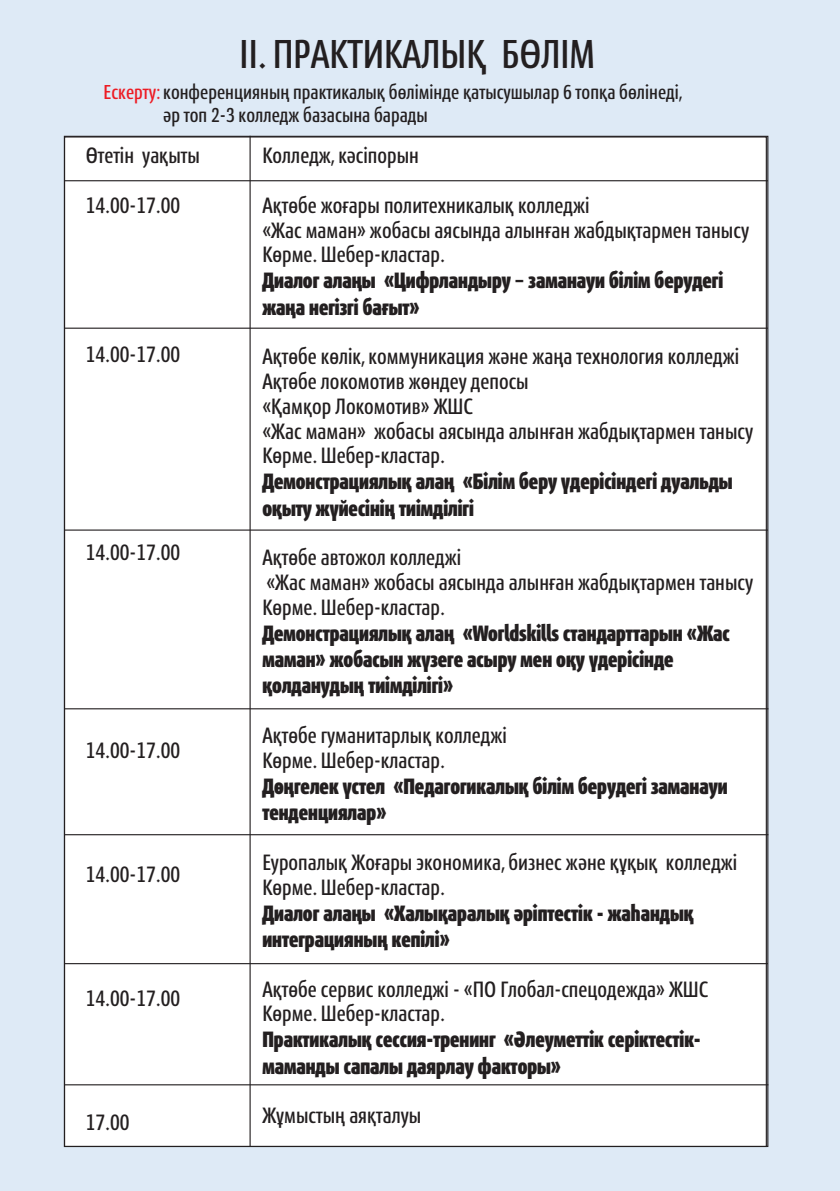
<style>
.page{position:relative;width:840px;height:1191px;background:#fff}
.page>*{position:absolute;margin:0;border:0;box-sizing:border-box;transform-origin:0 0}
.t1{font:40px "Smarty Cond";color:#231f20}
.t2{font:22px/24.8px "Smarty Cond";color:#231f20}
.t3{font:800 22px/26.2px "Smarty Cond";color:#231f20}
.t4{font:20px/22.6px "Smarty Cond";color:#231f20}
.s1{color:#ed1c24}
</style>
<div class="page">
<div style="left:0;top:0;width:839px;height:1191px;background:#deeaf6"></div>
<div style="left:63px;top:136px;width:703px;height:1011px;background:#fff"></div>
<hr style="left:64px;top:180px;width:703px;height:1px;background:#231f20">
<hr style="left:64px;top:327px;width:703px;height:2px;background:#231f20">
<hr style="left:64px;top:529px;width:703px;height:1px;background:#231f20">
<hr style="left:64px;top:963px;width:703px;height:1px;background:#231f20">
<hr style="left:249px;top:136px;width:1px;height:1010px;background:#231f20">
<hr style="left:65px;top:708px;width:703px;height:1px;background:#231f20">
<hr style="left:65px;top:834px;width:703px;height:1px;background:#231f20">
<hr style="left:65px;top:1084px;width:703px;height:1px;background:#231f20">
<h1 class="t1" style="left:239px;top:37px;width:357px">II. ПРАКТИКАЛЫҚ БӨЛІМ</h1>
<p class="t4" style="left:163px;top:82px;width:520px;text-indent:-60px"><span class="s1">Ескерту:</span> конференцияның практикалық бөлімінде қатысушылар 6 топқа бөлінеді, әр топ 2-3 колледж базасына барады</p>
<p class="t2" style="left:86px;top:145px;width:116px">Өтетін уақыты</p>
<p class="t2" style="left:86px;top:194px;width:96px">14.00-17.00</p>
<p class="t2" style="left:262px;top:145px;width:158px">Колледж, кәсіпорын</p>
<p class="t2" style="left:262px;top:194px;width:488px">Ақтөбе жоғары политехникалық колледжі<br>«Жас маман» жобасы аясында алынған жабдықтармен танысу<br>Көрме. Шебер-кластар.</p>
<p class="t3" style="left:262px;top:269px;width:462px">Диалог алаңы «Цифрландыру – заманауи білім берудегі жаңа негізгі бағыт»</p>
<p class="t2" style="left:262px;top:346px;width:492px">Ақтөбе көлік, коммуникация және жаңа технология колледжі Ақтөбе локомотив жөндеу депосы<br>«Қамқор Локомотив» ЖШС<br>«Жас маман» жобасы аясында алынған жабдықтармен танысу Көрме. Шебер-кластар.</p>
<p class="t3" style="left:262px;top:470px;width:471px">Демонстрациялық алаң «Білім беру үдерісіндегі дуальды оқыту жүйесінің тиімділігі</p>
<p class="t2" style="left:262px;top:547px;width:492px">Ақтөбе автожол колледжі<br>«Жас маман» жобасы аясында алынған жабдықтармен танысу<br>Көрме. Шебер-кластар.</p>
<p class="t3" style="left:262px;top:622px;width:469px">Демонстрациялық алаң «Worldskills стандарттарын «Жас маман» жобасын жүзеге асыру мен оқу үдерісінде қолданудың тиімділігі»</p>
<p class="t2" style="left:262px;top:724px;width:246px">Ақтөбе гуманитарлық колледжі<br>Көрме. Шебер-кластар.</p>
<p class="t3" style="left:262px;top:774px;width:466px">Дөңгелек үстел «Педагогикалық білім берудегі заманауи тенденциялар»</p>
<p class="t2" style="left:262px;top:851px;width:476px">Еуропалық Жоғары экономика, бизнес және құқық колледжі<br>Көрме. Шебер-кластар.</p>
<p class="t3" style="left:262px;top:901px;width:432px">Диалог алаңы «Халықаралық әріптестік - жаһандық интеграцияның кепілі»</p>
<p class="t2" style="left:262px;top:978px;width:447px">Ақтөбе сервис колледжі - «ПО Глобал-спецодежда» ЖШС<br>Көрме. Шебер-кластар.</p>
<p class="t3" style="left:262px;top:1028px;width:439px">Практикалық сессия-тренинг «Әлеуметтік серіктестік&shy;маманды сапалы даярлау факторы»</p>
<p class="t2" style="left:262px;top:1104px;width:160px">Жұмыстың аяқталуы</p>
<p class="t2" style="left:86px;top:343px;width:96px">14.00-17.00</p>
<p class="t2" style="left:86px;top:541px;width:96px">14.00-17.00</p>
<p class="t2" style="left:86px;top:739px;width:96px">14.00-17.00</p>
<p class="t2" style="left:86px;top:863px;width:96px">14.00-17.00</p>
<p class="t2" style="left:86px;top:987px;width:96px">14.00-17.00</p>
<p class="t2" style="left:86px;top:1111px;width:45px">17.00</p>
</div>
